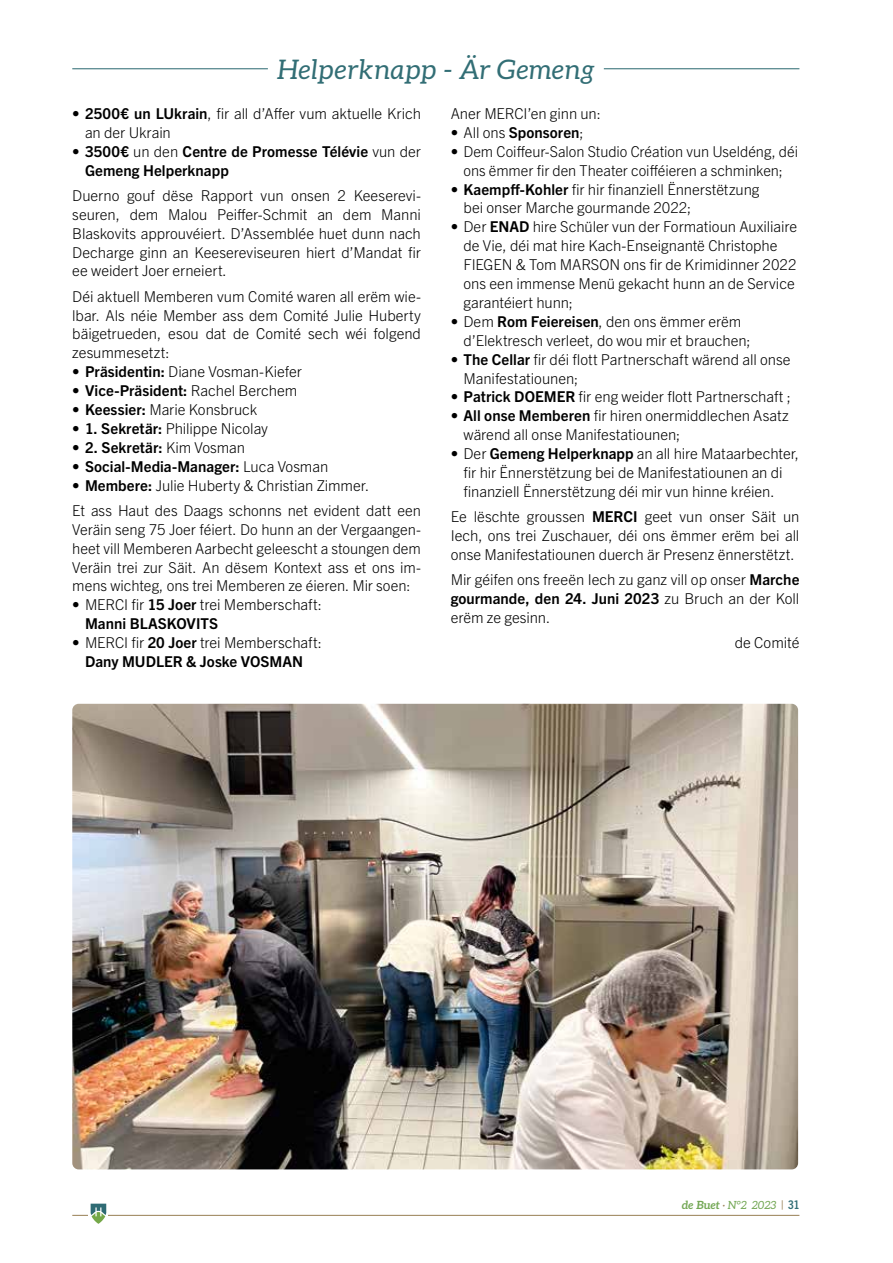
<style>
.page{position:relative;width:893px;height:1263px;background:#fff}
.page>*{position:absolute;margin:0;border:0;box-sizing:border-box;transform-origin:0 0}
.t1{font:italic 27px "Aleo";letter-spacing:.02em;color:#326e75}
.t2{font:300 15px/18.9px "Trade Gothic Next LT Pro";letter-spacing:-.005em;color:#000}
.t3{font:700 15px/18.9px "Trade Gothic Next LT Pro";letter-spacing:.005em;color:#000}
.t4{font:italic 11.25px "Aleo";color:#74a856}
.s1{font-weight:700}
.s2{font-weight:300}
.s3{color:#9c855c}
.s4{font-family:"Trade Gothic Next LT Pro";font-weight:700;font-style:normal;font-stretch:condensed;font-size:12px;color:#9c855c}
.s5{font-family:"Trade Gothic Next LT Pro";font-weight:700;font-style:normal;font-stretch:condensed;font-size:12px;color:#326e75}
</style>
<div class="page">
<hr style="left:72px;top:1215px;width:727px;height:1px;background:#9c855c">
<svg style="left:89px;top:1203px;width:19px;height:13px"></svg>
<svg style="left:91px;top:1203px;width:15px;height:21px"></svg>
<hr style="left:72px;top:68px;width:196px;height:1px;background:#326e75">
<hr style="left:604px;top:68px;width:195px;height:1px;background:#326e75">
<img style="left:72px;top:704px;width:726px;height:465px">
<h1 class="t1" style="left:277px;top:54px;width:318px">Helperknapp - Är Gemeng</h1>
<p class="t2" style="left:85px;top:103px;width:337px;text-indent:-13px">• <span class="s1">2500€ un LUkrain</span>, fir all d’Affer vum aktuelle Krich an der Ukrain</p>
<p class="t3" style="left:85px;top:141px;width:337px;text-indent:-13px"><span class="s2">•</span> 3500€ <span class="s2">un den</span> Centre de Promesse Télévie <span class="s2">vun der<br></span>Gemeng Helperknapp</p>
<p class="t2" style="left:72px;top:185px;width:350px;text-align:justify">Duerno gouf dëse Rapport vun onsen 2 Keeserevi&shy;seuren, dem Malou Peiffer-Schmit an dem Manni Blaskovits approuvéiert. D’Assemblée huet dunn nach Decharge ginn an Keesereviseuren hiert d’Mandat fir ee weidert Joer erneiert.</p>
<p class="t2" style="left:72px;top:286px;width:350px;text-align:justify">Déi aktuell Memberen vum Comité waren all erëm wie&shy;lbar. Als néie Member ass dem Comité Julie Huberty bäigetrueden, esou dat de Comité sech wéi folgend zesummesetzt:</p>
<p class="t2" style="left:72px;top:361px;width:231px">• <span class="s1">Präsidentin:</span> Diane Vosman-Kiefer</p>
<p class="t3" style="left:72px;top:380px;width:226px"><span class="s2">•</span> Vice-Präsident: <span class="s2">Rachel Berchem</span></p>
<p class="t2" style="left:72px;top:399px;width:187px">• <span class="s1">Keessier:</span> Marie Konsbruck</p>
<p class="t2" style="left:72px;top:418px;width:197px">• <span class="s1">1. Sekretär:</span> Philippe Nicolay</p>
<p class="t3" style="left:72px;top:437px;width:174px"><span class="s2">•</span> 2. Sekretär: <span class="s2">Kim Vosman</span></p>
<p class="t3" style="left:72px;top:456px;width:258px"><span class="s2">•</span> Social-Media-Manager: <span class="s2">Luca Vosman</span></p>
<p class="t2" style="left:72px;top:472px;width:350px;line-height:25.2px">• <span class="s1">Membere:</span> Julie Huberty &amp; Christian Zimmer.<br>Et ass Haut des Daags schonns net evident datt een</p>
<p class="t2" style="left:72px;top:519px;width:350px;text-align:justify">Veräin seng 75 Joer féiert. Do hunn an der Vergaangen&shy;heet vill Memberen Aarbecht geleescht a stoungen dem Veräin trei zur Säit. An dësem Kontext ass et ons im&shy;mens wichteg, ons trei Memberen ze éieren. Mir soen:</p>
<p class="t2" style="left:85px;top:594px;width:238px;text-indent:-13px">• MERCI fir <span class="s1">15 Joer</span> trei Memberschaft:<br><span class="s1">Manni BLASKOVITS</span></p>
<p class="t3" style="left:72px;top:632px;width:251px;text-align:center"><span class="s2">• MERCI fir</span> 20 Joer <span class="s2">trei Memberschaft:<br></span>Dany MUDLER &amp; Joske VOSMAN</p>
<p class="t2" style="left:451px;top:103px;width:152px">Aner MERCI’en ginn un:</p>
<p class="t3" style="left:451px;top:122px;width:134px"><span class="s2">• All ons</span> Sponsoren<span class="s2">;</span></p>
<p class="t2" style="left:451px;top:141px;width:349px;text-align:center">• Dem Coiffeur-Salon Studio Création vun Useldéng, déi ons ëmmer fir den Theater coifféieren a schminken;</p>
<p class="t2" style="left:463px;top:179px;width:298px;text-indent:-13px">• <span class="s1">Kaempff-Kohler</span> fir hir finanziell Ënnerstëtzung bei onser Marche gourmande 2022;</p>
<p class="t2" style="left:463px;top:216px;width:335px;text-indent:-13px">• Der <span class="s1">ENAD</span> hire Schüler vun der Formatioun Auxiliaire de Vie, déi mat hire Kach-Enseignantë Christophe FIEGEN &amp; Tom MARSON ons fir de Krimidinner 2022 ons een immense Menü gekacht hunn an de Service garantéiert hunn;</p>
<p class="t2" style="left:463px;top:311px;width:289px;text-indent:-13px">• Dem <span class="s1">Rom Feiereisen</span>, den ons ëmmer erëm d’Elektresch verleet, do wou mir et brauchen;</p>
<p class="t2" style="left:463px;top:349px;width:329px;text-indent:-13px">• <span class="s1">The Cellar</span> fir déi flott Partnerschaft wärend all onse<br>Manifestatiounen;</p>
<p class="t2" style="left:451px;top:387px;width:342px">• <span class="s1">Patrick DOEMER</span> fir eng weider flott Partnerschaft ;</p>
<p class="t2" style="left:463px;top:405px;width:327px;text-indent:-13px">• <span class="s1">All onse Memberen</span> fir hiren onermiddlechen Asatz wärend all onse Manifestatiounen;</p>
<p class="t2" style="left:463px;top:443px;width:337px;text-indent:-13px">• Der <span class="s1">Gemeng Helperknapp</span> an all hire Mataarbechter, fir hir Ënnerstëtzung bei de Manifestatiounen an di finanziell Ënnerstëtzung déi mir vun hinne kréien.</p>
<p class="t2" style="left:451px;top:506px;width:350px;text-align:justify">Ee lëschte groussen <span class="s1">MERCI</span> geet vun onser Säit un Iech, ons trei Zuschauer, déi ons ëmmer erëm bei all onse Manifestatiounen duerch är Presenz ënnerstëtzt.</p>
<p class="t2" style="left:451px;top:569px;width:350px;text-align:justify">Mir géifen ons freeën Iech zu ganz vill op onser <span class="s1">Marche gourmande, den 24. Juni 2023</span> zu Bruch an der Koll erëm ze gesinn.</p>
<p class="t2" style="left:735px;top:632px;width:66px">de Comité</p>
<p class="t4" style="left:682px;top:1199px;width:119px"><span class="s1">de Buet</span> <span class="s3">·</span> N°2 2023 <span class="s4">|</span> <span class="s5">31</span></p>
</div>
